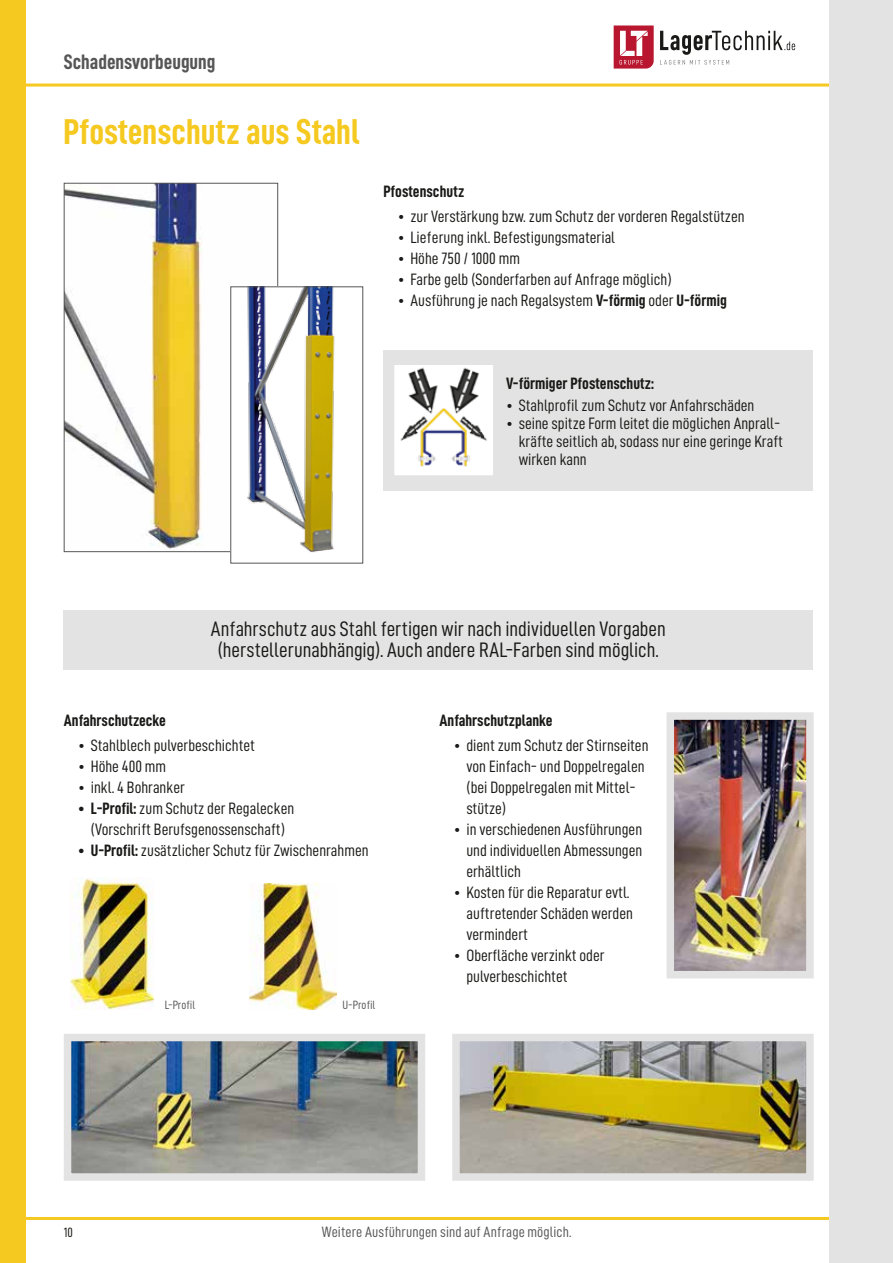
<style>
.page{position:relative;width:893px;height:1263px;background:#fff}
.page>*{position:absolute;margin:0;border:0;box-sizing:border-box;transform-origin:0 0}
.t1{font:36px "D DIN Condensed Bold";color:#f5c91f}
.t2{font:21px/21px "D DIN Condensed";letter-spacing:-.005em;color:#1a1a18;text-align:center}
.t3{font:21px "D DIN Condensed Bold";color:#565656}
.t4{font:16.5px/21px "D DIN Condensed";color:#1a1a18}
.t5{font:16.5px "D DIN Condensed Bold";color:#1a1a18}
.t6{font:15px "D DIN Condensed";letter-spacing:.005em;color:#565656}
.t7{font:13.5px "D DIN Condensed";color:#1a1a18}
.t8{font:12px "D DIN Condensed";letter-spacing:.01em;color:#565656}
.s1{font-family:"D DIN Condensed Bold"}
</style>
<div class="page">
<hr style="left:0;top:1217px;width:893px;height:3px;background:#f5c91f">
<hr style="left:0;top:84px;width:893px;height:3px;background:#f5c91f">
<div style="left:0;top:0;width:26px;height:1263px;background:#f5c91f"></div>
<svg style="left:660px;top:31px;width:135px;height:34px"></svg>
<svg style="left:614px;top:26px;width:40px;height:43px"></svg>
<div style="left:829px;top:0;width:64px;height:1263px;background:#e3e3e3"></div>
<img style="left:66px;top:185px;width:136px;height:365px">
<div style="left:64px;top:183px;width:214px;height:369px;border:1px solid #565656"></div>
<img style="left:232px;top:288px;width:103px;height:265px">
<div style="left:230px;top:286px;width:133px;height:277px;border:1px solid #565656"></div>
<img style="left:71px;top:877px;width:83px;height:132px">
<img style="left:73px;top:1043px;width:343px;height:129px">
<div style="left:64px;top:1034px;width:361px;height:147px;border:8px solid #e3e3e3"></div>
<img style="left:249px;top:884px;width:87px;height:125px">
<img style="left:461px;top:1043px;width:344px;height:129px">
<div style="left:452px;top:1034px;width:362px;height:147px;border:8px solid #e3e3e3"></div>
<img style="left:675px;top:721px;width:130px;height:248px">
<div style="left:666px;top:712px;width:148px;height:266px;border:8px solid #e3e3e3"></div>
<div style="left:383px;top:350px;width:430px;height:141px;background:#e3e3e3"></div>
<img style="left:395px;top:365px;width:98px;height:110px">
<div style="left:63px;top:610px;width:750px;height:60px;background:#e3e3e3"></div>
<p class="t3" style="left:64px;top:50px;width:153px">Schadensvorbeugung</p>
<h1 class="t1" style="left:63px;top:112px;width:298px">Pfostenschutz aus Stahl</h1>
<p class="t5" style="left:383px;top:182px;width:82px">Pfostenschutz</p>
<p class="t4" style="left:398px;top:205px;width:348px">• zur Verstärkung bzw. zum Schutz der vorderen Regalstützen</p>
<p class="t4" style="left:398px;top:226px;width:219px">• Lieferung inkl. Befestigungsmaterial</p>
<p class="t4" style="left:398px;top:247px;width:124px">• Höhe 750 / 1000 mm</p>
<p class="t4" style="left:398px;top:268px;width:275px">• Farbe gelb (Sonderfarben auf Anfrage möglich)</p>
<p class="t4" style="left:398px;top:289px;width:331px">• Ausführung je nach Regalsystem <span class="s1">V-förmig</span> oder <span class="s1">U-förmig</span></p>
<p class="t5" style="left:506px;top:374px;width:150px">V-förmiger Pfostenschutz:</p>
<p class="t4" style="left:506px;top:395px;width:250px">• Stahlprofil zum Schutz vor Anfahrschäden</p>
<p class="t4" style="left:519px;top:414px;width:266px;line-height:18px;text-indent:-13px">• seine spitze Form leitet die möglichen Anprall&shy;kräfte seitlich ab, sodass nur eine geringe Kraft wirken kann</p>
<p class="t2" style="left:211px;top:618px;width:456px">Anfahrschutz aus Stahl fertigen wir nach individuellen Vorgaben (herstellerunabhängig). Auch andere RAL-Farben sind möglich.</p>
<p class="t5" style="left:64px;top:711px;width:104px">Anfahrschutzecke</p>
<p class="t4" style="left:78px;top:735px;width:178px">• Stahlblech pulverbeschichtet</p>
<p class="t4" style="left:78px;top:756px;width:90px">• Höhe 400 mm</p>
<p class="t4" style="left:78px;top:777px;width:108px">• inkl. 4 Bohranker</p>
<p class="t4" style="left:78px;top:798px;width:218px;text-align:center"><span class="s1">• L-Profil:</span> zum Schutz der Regalecken (Vorschrift Berufsgenossenschaft)</p>
<p class="t4" style="left:78px;top:840px;width:292px"><span class="s1">• U-Profil:</span> zusätzlicher Schutz für Zwischenrahmen</p>
<p class="t8" style="left:165px;top:999px;width:32px">L-Profil</p>
<p class="t8" style="left:342px;top:999px;width:34px">U-Profil</p>
<p class="t5" style="left:439px;top:711px;width:115px">Anfahrschutzplanke</p>
<p class="t4" style="left:466px;top:735px;width:184px;text-indent:-13px">• dient zum Schutz der Stirnseiten von Einfach- und Doppelregalen (bei Doppelregalen mit Mittel&shy;stütze)</p>
<p class="t4" style="left:466px;top:819px;width:177px;text-align:justify;text-indent:-13px">• in verschiedenen Ausführungen und individuellen Abmessungen erhältlich</p>
<p class="t4" style="left:466px;top:882px;width:168px;text-indent:-13px">• Kosten für die Reparatur evtl. auftretender Schäden werden vermindert</p>
<p class="t4" style="left:466px;top:945px;width:140px;text-indent:-13px">• Oberfläche verzinkt oder pulverbeschichtet</p>
<p class="t7" style="left:64px;top:1225px;width:11px">10</p>
<p class="t6" style="left:322px;top:1224px;width:251px">Weitere Ausführungen sind auf Anfrage möglich.</p>
</div>
